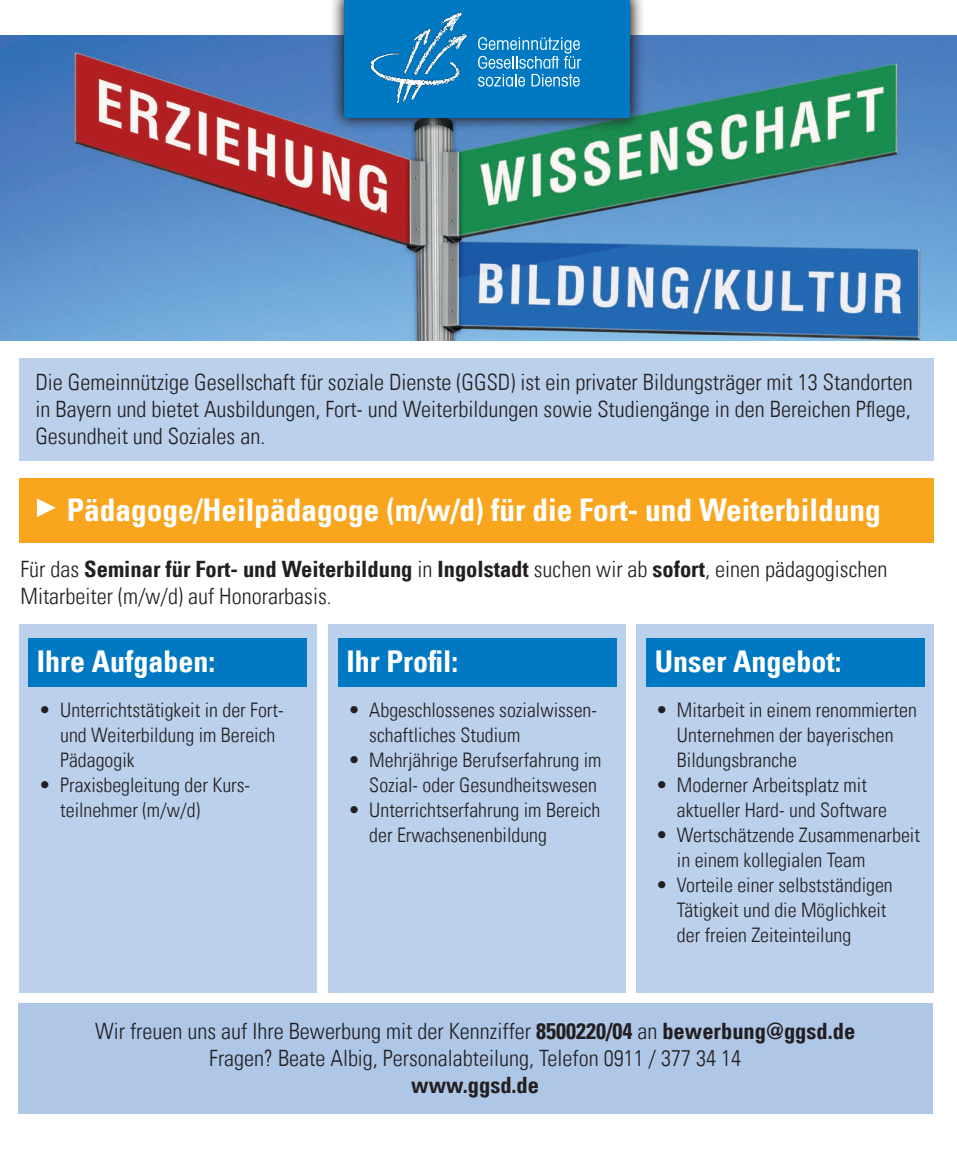
<style>
.page{position:relative;width:957px;height:1149px;background:#fff}
.page>*{position:absolute;margin:0;border:0;box-sizing:border-box;transform-origin:0 0}
.t1{font:31.25px "Univers Com 67 Bold Cond";color:#fff}
.t2{font:30px "Univers Com 67 Bold Cond";color:#fff}
.t3{font:22.5px/27px "Univers Com 47 Light Cond";color:#231f20;text-align:justify}
.t4{font:20px/25px "Univers Com 47 Light Cond";color:#231f20}
.s1{font-family:"Univers Com 67 Bold Cond"}
</style>
<div class="page">
<div style="left:19px;top:358px;width:915px;height:103px;background:#bad0eb"></div>
<div style="left:636px;top:624px;width:298px;height:368px;background:#bad0eb"></div>
<div style="left:646px;top:638px;width:278px;height:48px;background:#0079c2"></div>
<div style="left:19px;top:478px;width:915px;height:64px;background:#f9a51d"></div>
<svg style="left:37px;top:498px;width:19px;height:19px"></svg>
<div style="left:18px;top:1002px;width:914px;height:111px;background:#aec7e7"></div>
<div style="left:328px;top:624px;width:297px;height:368px;background:#bad0eb"></div>
<div style="left:338px;top:638px;width:278px;height:48px;background:#0079c2"></div>
<div style="left:19px;top:624px;width:297px;height:368px;background:#bad0eb"></div>
<div style="left:29px;top:638px;width:278px;height:48px;background:#0079c2"></div>
<img style="left:0;top:36px;width:957px;height:305px">
<svg style="left:329px;top:0;width:316px;height:132px;background:#4e7795"></svg>
<div style="left:345px;top:0;width:285px;height:117px;background:#0079c2"></div>
<svg style="left:478px;top:37px;width:103px;height:50px"></svg>
<img style="left:370px;top:12px;width:98px;height:92px">
<p class="t3" style="left:35px;top:368px;width:879px">Die Gemeinnützige Gesellschaft für soziale Dienste (GGSD) ist ein privater Bildungsträger mit 13 Standorten in Bayern und bietet Ausbildungen, Fort- und Weiterbildungen sowie Studiengänge in den Bereichen Pflege, Gesundheit und Soziales an.</p>
<p class="t1" style="left:67px;top:490px;width:815px">Pädagoge/Heilpädagoge (m/w/d) für die Fort- und Weiterbildung</p>
<p class="t3" style="left:21px;top:555px;width:868px">Für das <span class="s1">Seminar für Fort- und Weiterbildung</span> in <span class="s1">Ingolstadt</span> suchen wir ab <span class="s1">sofort</span>, einen pädagogischen<br>Mitarbeiter (m/w/d) auf Honorarbasis.</p>
<p class="t2" style="left:37px;top:642px;width:180px">Ihre Aufgaben:</p>
<p class="t4" style="left:60px;top:697px;width:225px;text-indent:-21px">• Unterrichtstätigkeit in der Fort&shy;und Weiterbildung im Bereich<br>Pädagogik</p>
<p class="t4" style="left:60px;top:772px;width:191px;text-indent:-21px">• Praxisbegleitung der Kurs&shy;teilnehmer (m/w/d)</p>
<p class="t2" style="left:346px;top:643px;width:113px">Ihr Profil:</p>
<p class="t4" style="left:369px;top:697px;width:229px;text-indent:-21px">• Abgeschlossenes sozialwissen&shy;schaftliches Studium</p>
<p class="t4" style="left:348px;top:747px;width:255px;text-align:right">• Mehrjährige Berufserfahrung im<br>Sozial- oder Gesundheitswesen</p>
<p class="t4" style="left:369px;top:797px;width:233px;text-indent:-21px">• Unterrichtserfahrung im Bereich der Erwachsenenbildung</p>
<p class="t2" style="left:655px;top:642px;width:188px">Unser Angebot:</p>
<p class="t4" style="left:677px;top:697px;width:241px;text-indent:-21px">• Mitarbeit in einem renommierten<br>Unternehmen der bayerischen<br>Bildungsbranche</p>
<p class="t4" style="left:677px;top:772px;width:211px;text-indent:-21px">• Moderner Arbeitsplatz mit aktueller Hard- und Software</p>
<p class="t4" style="left:677px;top:822px;width:244px;text-indent:-21px">• Wertschätzende Zusammenarbeit in einem kollegialen Team</p>
<p class="t4" style="left:677px;top:872px;width:217px;text-indent:-21px">• Vorteile einer selbstständigen<br>Tätigkeit und die Möglichkeit der freien Zeiteinteilung</p>
<p class="t3" style="left:95px;top:1017px;width:762px;text-align:center">Wir freuen uns auf Ihre Bewerbung mit der Kennziffer <span class="s1">8500220/04</span> an <span class="s1">bewerbung@ggsd.de<br></span>Fragen? Beate Albig, Personalabteilung, Telefon 0911 / 377 34 14<br><span class="s1">www.ggsd.de</span></p>
</div>
